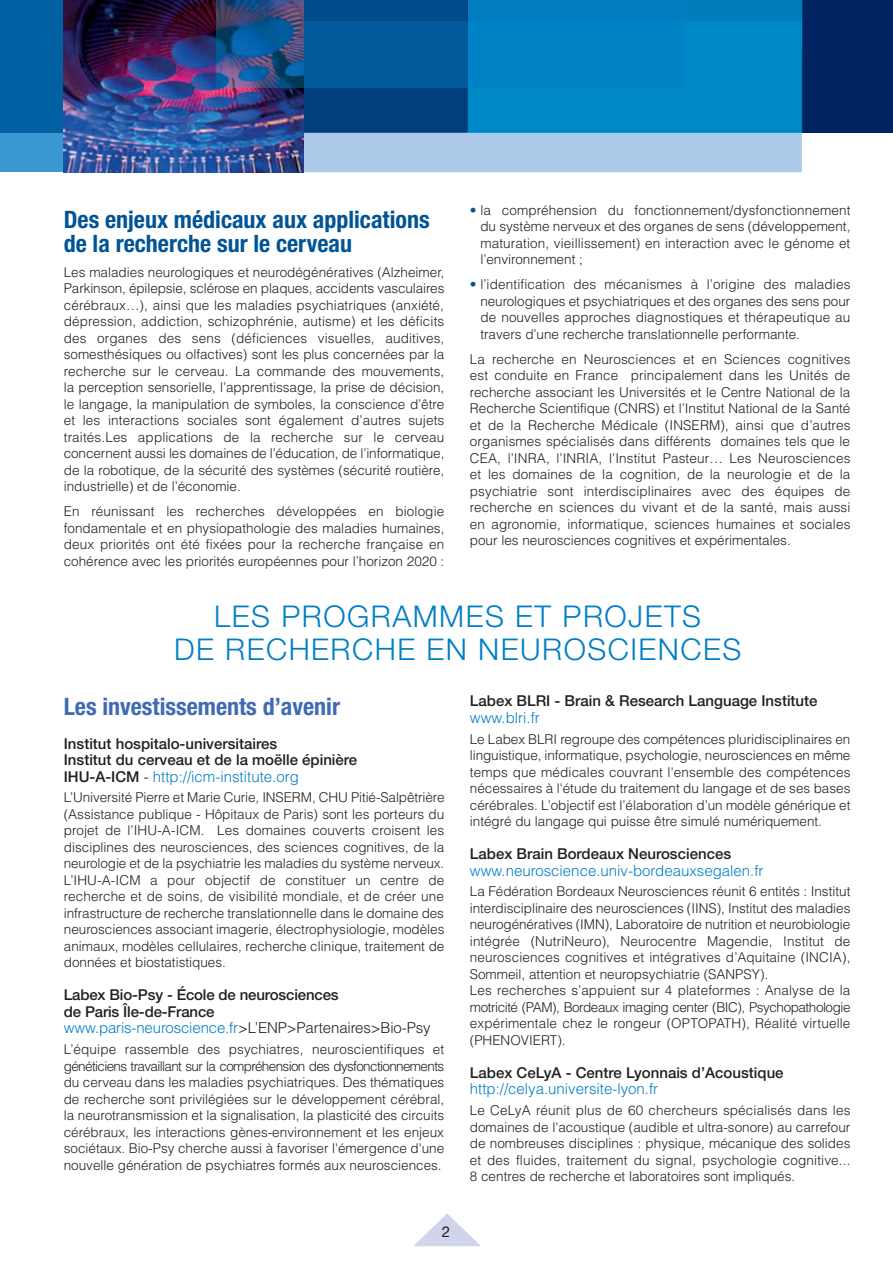
<style>
.page{position:relative;width:893px;height:1263px;background:#fff}
.page>*{position:absolute;margin:0;border:0;box-sizing:border-box;transform-origin:0 0}
.t1{font:300 30px/33px "Helvetica Neue";letter-spacing:.05em;color:#007ec5;text-align:center}
.t2{font:700 condensed 24px/24px "Helvetica Neue";color:#005495}
.t3{font:700 condensed 24px "Helvetica Neue";color:#406ab4}
.t4{font:500 15px/16.5px "Helvetica Neue";color:#231f20}
.t5{font:300 15px "Helvetica";color:#007ec5}
.t6{font:300 15px "Helvetica";letter-spacing:-.01em;color:#231f20}
.t7{font:15px "Helvetica Neue";color:#231f20}
.t8{font:300 13.5px/16.5px "Helvetica";color:#231f20;text-align:justify}
.s1{color:#005495}
.s2{font-family:"Helvetica Neue";font-weight:500;color:#231f20}
.s3{color:#231f20}
.s4{color:#007ec5}
</style>
<div class="page">
<svg style="left:414px;top:1213px;width:67px;height:33px"></svg>
<img style="left:0;top:0;width:893px;height:172px">
<div style="left:304px;top:49px;width:164px;height:39px;background:#00599a"></div>
<div style="left:304px;top:21px;width:164px;height:28px;background:#00599a"></div>
<div style="left:468px;top:0;width:214px;height:21px;background:#007ec0"></div>
<div style="left:468px;top:49px;width:214px;height:39px;background:#0083c6"></div>
<div style="left:468px;top:21px;width:214px;height:28px;background:#0083c6"></div>
<img style="left:217px;top:0;width:87px;height:88px">
<h2 class="t2" style="left:64px;top:206px;width:367px">Des enjeux médicaux aux applications de la recherche sur le cerveau</h2>
<p class="t8" style="left:64px;top:263px;width:382px">Les maladies neurologiques et neurodégénératives (Alzheimer, Parkinson, épilepsie, sclérose en plaques, accidents vasculaires cérébraux…), ainsi que les maladies psychiatriques (anxiété, dépression, addiction, schizophrénie, autisme) et les déficits des organes des sens (déficiences visuelles, auditives, somesthésiques ou olfactives) sont les plus concernées par la recherche sur le cerveau. La commande des mouvements, la perception sensorielle, l’apprentissage, la prise de décision, le langage, la manipulation de symboles, la conscience d’être et les interactions sociales sont également d’autres sujets traités.Les applications de la recherche sur le cerveau concernent aussi les domaines de l’éducation, de l’informatique, de la robotique, de la sécurité des systèmes (sécurité routière, industrielle) et de l’économie.</p>
<p class="t8" style="left:64px;top:503px;width:382px">En réunissant les recherches développées en biologie fondamentale et en physiopathologie des maladies humaines, deux priorités ont été fixées pour la recherche française en cohérence avec les priorités européennes pour l’horizon 2020 :</p>
<p class="t8" style="left:480px;top:201px;width:372px;text-indent:-11px"><span class="s1">•</span> la compréhension du fonctionnement/dysfonctionnement du système nerveux et des organes de sens (développement, maturation, vieillissement) en interaction avec le génome et l’environnement ;</p>
<p class="t8" style="left:480px;top:275px;width:372px;text-indent:-11px"><span class="s1">•</span> l’identification des mécanismes à l’origine des maladies neurologiques et psychiatriques et des organes des sens pour de nouvelles approches diagnostiques et thérapeutique au travers d’une recherche translationnelle performante.</p>
<p class="t8" style="left:470px;top:350px;width:382px">La recherche en Neurosciences et en Sciences cognitives est conduite en France principalement dans les Unités de recherche associant les Universités et le Centre National de la Recherche Scientifique (CNRS) et l’Institut National de la Santé et de la Recherche Médicale (INSERM), ainsi que d’autres organismes spécialisés dans différents domaines tels que le CEA, l’INRA, l’INRIA, l’Institut Pasteur… Les Neurosciences et les domaines de la cognition, de la neurologie et de la psychiatrie sont interdisciplinaires avec des équipes de recherche en sciences du vivant et de la santé, mais aussi en agronomie, informatique, sciences humaines et sociales pour les neurosciences cognitives et expérimentales.</p>
<h1 class="t1" style="left:174px;top:598px;width:569px">LES PROGRAMMES ET PROJETS<br>DE RECHERCHE EN NEUROSCIENCES</h1>
<h2 class="t3" style="left:64px;top:687px;width:278px">Les investissements d’avenir</h2>
<p class="t4" style="left:64px;top:734px;width:295px">Institut hospitalo-universitaires<br>Institut du cerveau et de la moëlle épinière</p>
<p class="t5" style="left:64px;top:764px;width:237px"><span class="s2">IHU-A-ICM</span> <span class="s3">-</span> http://icm-institute.org</p>
<p class="t8" style="left:64px;top:789px;width:382px">L’Université Pierre et Marie Curie, INSERM, CHU Pitié-Salpêtrière (Assistance publique - Hôpitaux de Paris) sont les porteurs du projet de l’IHU-A-ICM. Les domaines couverts croisent les disciplines des neurosciences, des sciences cognitives, de la neurologie et de la psychiatrie les maladies du système nerveux.<br>L’IHU-A-ICM a pour objectif de constituer un centre de recherche et de soins, de visibilité mondiale, et de créer une infrastructure de recherche translationnelle dans le domaine des neurosciences associant imagerie, électrophysiologie, modèles animaux, modèles cellulaires, recherche clinique, traitement de données et biostatistiques.</p>
<p class="t4" style="left:64px;top:986px;width:276px">Labex Bio-Psy - École de neurosciences de Paris Île-de-France</p>
<p class="t6" style="left:64px;top:1016px;width:368px"><span class="s4">www.paris-neuroscience.fr</span>&gt;L’ENP&gt;Partenaires&gt;Bio-Psy</p>
<p class="t8" style="left:64px;top:1040px;width:382px">L’équipe rassemble des psychiatres, neuroscientifiques et généticiens travaillant sur la compréhension des dysfonctionnements du cerveau dans les maladies psychiatriques. Des thématiques de recherche sont privilégiées sur le développement cérébral, la neurotransmission et la signalisation, la plasticité des circuits cérébraux, les interactions gènes-environnement et les enjeux sociétaux. Bio-Psy cherche aussi à favoriser l'émergence d'une nouvelle génération de psychiatres formés aux neurosciences.</p>
<p class="t7" style="left:442px;top:1226px;width:10px">2</p>
<p class="t4" style="left:470px;top:692px;width:349px">Labex BLRI - Brain &amp; Research Language Institute</p>
<p class="t5" style="left:470px;top:705px;width:71px">www.blri.fr</p>
<p class="t8" style="left:470px;top:730px;width:382px">Le Labex BLRI regroupe des compétences pluridisciplinaires en linguistique, informatique, psychologie, neurosciences en même temps que médicales couvrant l'ensemble des compétences nécessaires à l'étude du traitement du langage et de ses bases cérébrales. L’objectif est l’élaboration d’un modèle générique et intégré du langage qui puisse être simulé numériquement.</p>
<p class="t4" style="left:470px;top:845px;width:263px">Labex Brain Bordeaux Neurosciences</p>
<p class="t5" style="left:470px;top:858px;width:295px">www.neuroscience.univ-bordeauxsegalen.fr</p>
<p class="t8" style="left:470px;top:883px;width:382px;text-align:left">La Fédération Bordeaux Neurosciences réunit 6 entités : Institut interdisciplinaire des neurosciences (IINS), Institut des maladies neurogénératives (IMN), Laboratoire de nutrition et neurobiologie intégrée (NutriNeuro), Neurocentre Magendie, Institut de neurosciences cognitives et intégratives d’Aquitaine (INCIA), Sommeil, attention et neuropsychiatrie (SANPSY).<br>Les recherches s’appuient sur 4 plateformes : Analyse de la motricité (PAM), Bordeaux imaging center (BIC), Psychopathologie expérimentale chez le rongeur (OPTOPATH), Réalité virtuelle (PHENOVIERT).</p>
<p class="t4" style="left:470px;top:1064px;width:315px">Labex CeLyA - Centre Lyonnais d’Acoustique</p>
<p class="t5" style="left:470px;top:1077px;width:190px">http://celya.universite-lyon.fr</p>
<p class="t8" style="left:470px;top:1101px;width:382px">Le CeLyA réunit plus de 60 chercheurs spécialisés dans les domaines de l'acoustique (audible et ultra-sonore) au carrefour de nombreuses disciplines : physique, mécanique des solides et des fluides, traitement du signal, psychologie cognitive...<br>8 centres de recherche et laboratoires sont impliqués.</p>
</div>
